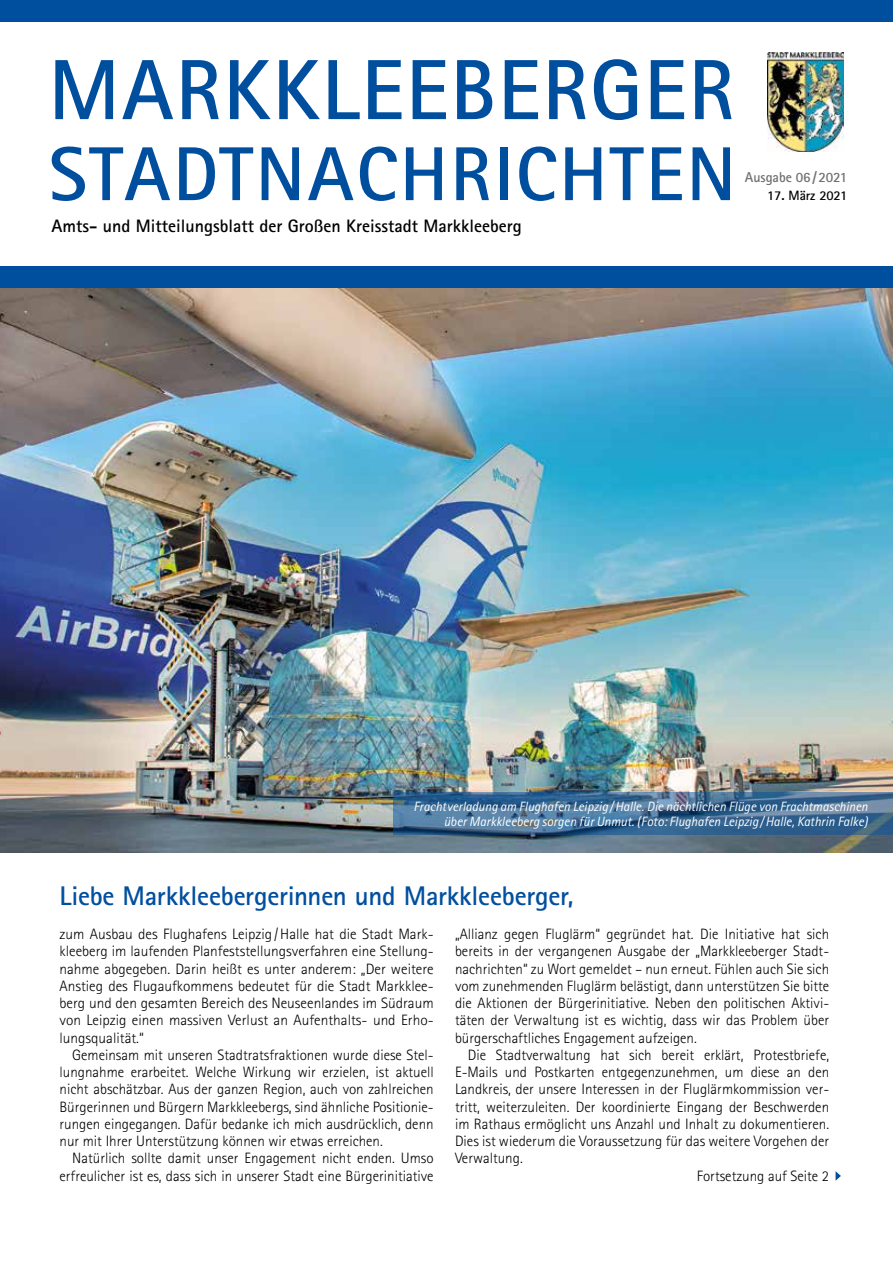
<style>
.page{position:relative;width:893px;height:1263px;background:#fff}
.page>*{position:absolute;margin:0;border:0;box-sizing:border-box;transform-origin:0 0}
.t1{font:700 85.5px "Rotis Sans Serif";letter-spacing:.02em;color:#004f9f}
.t2{font:700 76.5px "Rotis Sans Serif";letter-spacing:.03em;color:#004f9f}
.t3{font:700 27px "Rotis Sans Serif";letter-spacing:-.01em;color:#004f9f}
.t4{font:700 18px "Rotis Sans Serif";color:#000}
.t5{font:300 15px/17.2px "Rotis Sans Serif";color:#000;text-align:justify}
.t6{font:700 14.25px "Rotis Sans Serif";letter-spacing:-.005em;color:#706f6f}
.t7{font:italic 13.5px/15px "Rotis Sans Serif";letter-spacing:-.005em;color:#fff;text-align:right}
.t8{font:700 13.5px "Rotis Sans Serif";letter-spacing:-.005em;color:#000}
</style>
<div class="page">
<img style="left:0;top:288px;width:893px;height:565px">
<div style="left:0;top:0;width:893px;height:21px;background:#004f9f"></div>
<img style="left:768px;top:52px;width:75px;height:99px">
<div style="left:0;top:266px;width:893px;height:22px;background:#004f9f"></div>
<svg style="left:836px;top:1171px;width:5px;height:10px"></svg>
<svg style="left:394px;top:793px;width:499px;height:42px;background:#3f6a92"></svg>
<h1 class="t1" style="left:49px;top:36px;width:687px">MARKKLEEBERGER</h1>
<h2 class="t2" style="left:49px;top:126px;width:689px">STADTNACHRICHTEN</h2>
<p class="t4" style="left:52px;top:214px;width:472px">Amts- und Mitteilungsblatt der Großen Kreisstadt Markkleeberg</p>
<p class="t6" style="left:745px;top:168px;width:104px">Ausgabe 06/2021</p>
<p class="t8" style="left:767px;top:187px;width:82px">17. März 2021</p>
<p class="t7" style="left:414px;top:799px;width:456px">Frachtverladung am Flughafen Leipzig/Halle. Die nächtlichen Flüge von Frachtmaschinen über Markkleeberg sorgen für Unmut. (Foto: Flughafen Leipzig/Halle, Kathrin Falke)</p>
<h3 class="t3" style="left:60px;top:878px;width:516px">Liebe Markkleebergerinnen und Markkleeberger,</h3>
<p class="t5" style="left:60px;top:925px;width:376px">zum Ausbau des Flughafens Leipzig /Halle hat die Stadt Mark&shy;kleeberg im laufenden Planfeststellungsverfahren eine Stellung&shy;nahme abgegeben. Darin heißt es unter anderem: „Der weitere Anstieg des Flugaufkommens bedeutet für die Stadt Markklee&shy;berg und den gesamten Bereich des Neuseenlandes im Südraum von Leipzig einen massiven Verlust an Aufenthalts- und Erho&shy;lungsqualität.“</p>
<p class="t5" style="left:60px;top:1046px;width:376px;text-indent:13px">Gemeinsam mit unseren Stadtratsfraktionen wurde diese Stel&shy;lungnahme erarbeitet. Welche Wirkung wir erzielen, ist aktuell nicht abschätzbar. Aus der ganzen Region, auch von zahlreichen Bürgerinnen und Bürgern Markkleebergs, sind ähnliche Positionie&shy;rungen eingegangen. Dafür bedanke ich mich ausdrücklich, denn nur mit Ihrer Unterstützung können wir etwas erreichen.</p>
<p class="t5" style="left:60px;top:1150px;width:376px;text-align:right">Natürlich sollte damit unser Engagement nicht enden. Umso erfreulicher ist es, dass sich in unserer Stadt eine Bürgerinitiative</p>
<p class="t5" style="left:455px;top:925px;width:376px">„Allianz gegen Fluglärm“ gegründet hat. Die Initiative hat sich bereits in der vergangenen Ausgabe der „Markkleeberger Stadt&shy;nachrichten“ zu Wort gemeldet – nun erneut. Fühlen auch Sie sich vom zunehmenden Fluglärm belästigt, dann unterstützen Sie bitte die Aktionen der Bürgerinitiative. Neben den politischen Aktivi&shy;täten der Verwaltung ist es wichtig, dass wir das Problem über bürgerschaftliches Engagement aufzeigen.</p>
<p class="t5" style="left:455px;top:1046px;width:376px;text-indent:13px">Die Stadtverwaltung hat sich bereit erklärt, Protestbriefe, E-Mails und Postkarten entgegenzunehmen, um diese an den Landkreis, der unsere Interessen in der Fluglärmkommission ver&shy;tritt, weiterzuleiten. Der koordinierte Eingang der Beschwerden im Rathaus ermöglicht uns Anzahl und Inhalt zu dokumentieren.<br>Dies ist wiederum die Voraussetzung für das weitere Vorgehen der Verwaltung.</p>
<p class="t5" style="left:697px;top:1167px;width:134px">Fortsetzung auf Seite 2</p>
</div>
